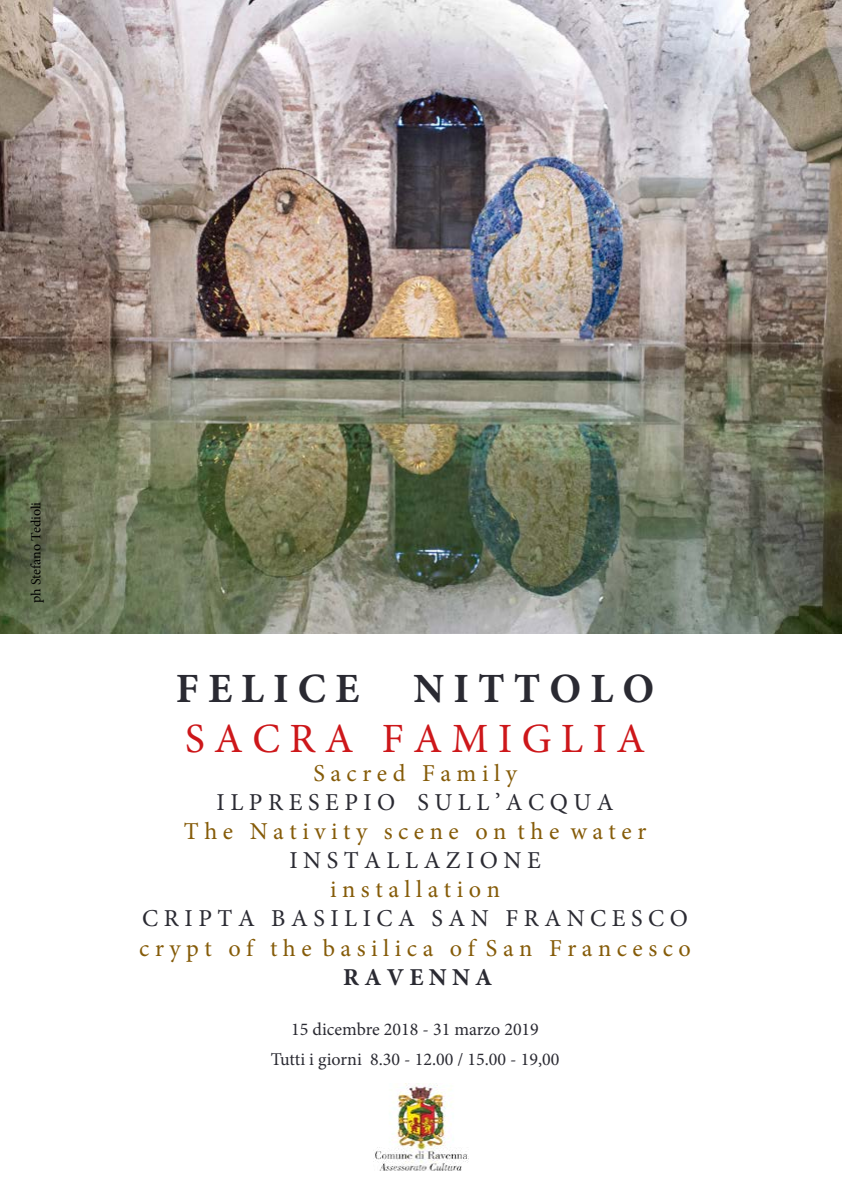
<style>
.page{position:relative;width:842px;height:1191px;background:#fff}
.page>*{position:absolute;margin:0;border:0;box-sizing:border-box;transform-origin:0 0}
.t1{font:700 41.6px "Minion Pro";color:#2a2a32}
.t2{font:41.6px "Minion Pro";color:#cd171a}
.t3{font:24.3px "Minion Pro";color:#855b08}
.t4{font:24.3px "Minion Pro";color:#2a2a32}
.t5{font:700 24.3px "Minion Pro";color:#2a2a32}
.t6{font:18px/29.1px "Minion Pro";color:#2a2a32;text-align:center}
.t7{font:14px "Minion Pro";letter-spacing:-.005em;color:#000}
</style>
<div class="page">
<img style="left:0;top:0;width:842px;height:634px">
<img style="left:375px;top:1083px;width:93px;height:88px">
<p class="t7" style="left:27px;top:603px;width:103px;rotate:-90deg">ph Stefano Tedioli</p>
<h1 class="t1" style="left:176px;top:659px;width:185px">F E L I C E</h1>
<h1 class="t1" style="left:413px;top:659px;width:242px">N I T T O L O</h1>
<h1 class="t2" style="left:185px;top:710px;width:462px">S A C R A F A M I G L I A</h1>
<p class="t3" style="left:313px;top:756px;width:205px">S a c r e d F a m i l y</p>
<p class="t4" style="left:217px;top:786px;width:399px">I L P R E S E P I O S U L L ’ A C Q U A</p>
<p class="t3" style="left:184px;top:815px;width:464px">T h e N a t i v i t y s c e n e o n t h e w a t e r</p>
<p class="t4" style="left:289px;top:844px;width:253px">I N S T A L L A Z I O N E</p>
<p class="t3" style="left:330px;top:873px;width:171px">i n s t a l l a t i o n</p>
<p class="t4" style="left:142px;top:902px;width:547px">C R I P T A B A S I L I C A S A N F R A N C E S C O</p>
<p class="t3" style="left:139px;top:931px;width:553px">c r y p t o f t h e b a s i l i c a o f S a n F r a n c e s c o</p>
<p class="t5" style="left:343px;top:959px;width:151px">R A V E N N A</p>
<p class="t6" style="left:271px;top:1015px;width:290px">15 dicembre 2018 - 31 marzo 2019<br>Tutti i giorni 8.30 - 12.00 / 15.00 - 19,00</p>
</div>
